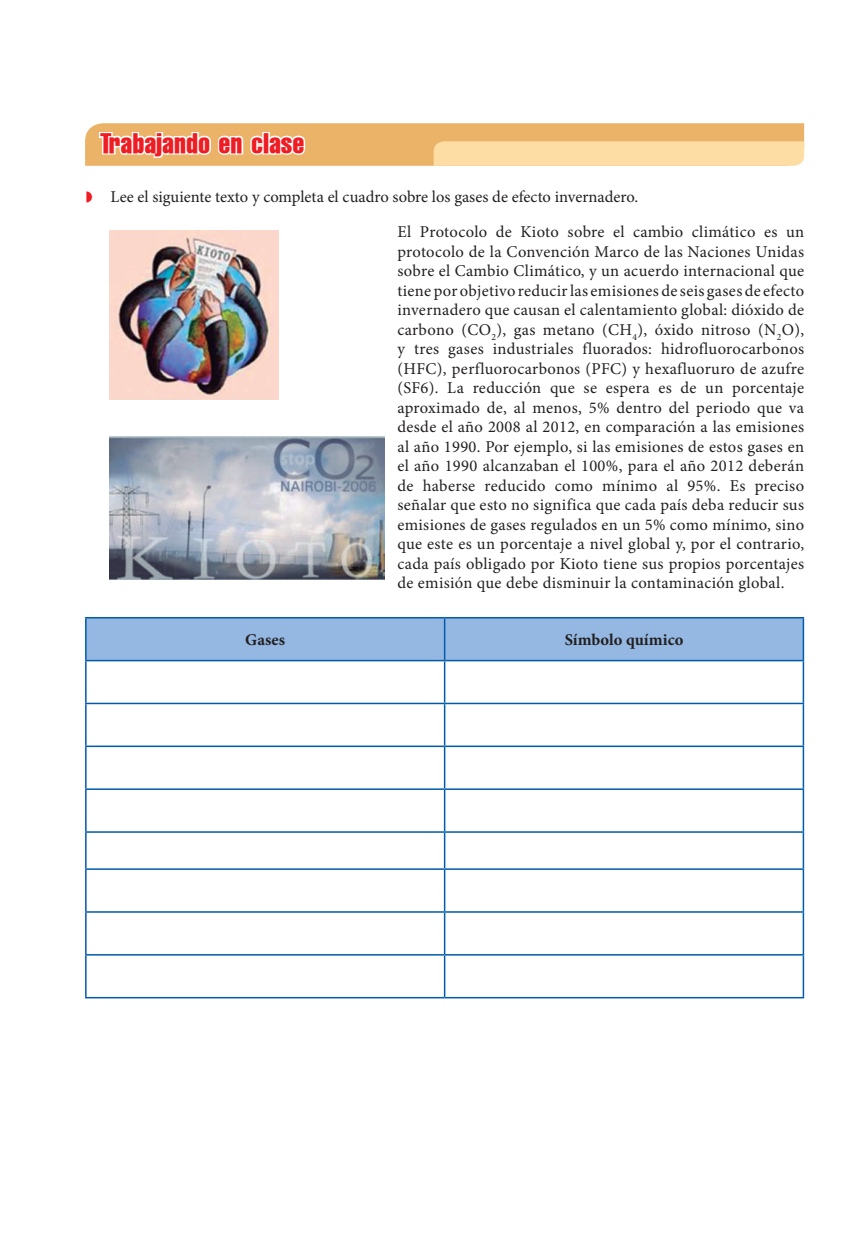
<style>
.page{position:relative;width:868px;height:1234px;background:#fff}
.page>*{position:absolute;margin:0;border:0;box-sizing:border-box;transform-origin:0 0}
.t1{font:27px "Triumvirate Compressed";color:#ee1d23}
.t2{font:16.5px/19.5px "Minion Pro";letter-spacing:.01em;color:#231f20}
.t3{font:700 16.5px "Minion Pro";color:#231f20}
</style>
<div class="page">
<svg style="left:85px;top:123px;width:719px;height:43px;background:#f2c789"></svg>
<img style="left:110px;top:231px;width:169px;height:168px">
<img style="left:110px;top:436px;width:274px;height:143px">
<div style="left:87px;top:618px;width:715px;height:41px;background:#94b8e1"></div>
<svg style="left:87px;top:661px;width:715px;height:335px"></svg>
<hr style="left:444px;top:618px;width:1px;height:41px;background:#015aaa">
<hr style="left:444px;top:661px;width:1px;height:41px;background:#015aaa">
<hr style="left:444px;top:704px;width:1px;height:41px;background:#015aaa">
<hr style="left:444px;top:747px;width:1px;height:41px;background:#015aaa">
<hr style="left:444px;top:789px;width:1px;height:42px;background:#015aaa">
<hr style="left:444px;top:832px;width:1px;height:36px;background:#015aaa">
<hr style="left:444px;top:869px;width:1px;height:42px;background:#015aaa">
<hr style="left:444px;top:912px;width:1px;height:41px;background:#015aaa">
<hr style="left:444px;top:955px;width:1px;height:41px;background:#015aaa">
<hr style="left:85px;top:617px;width:359px;height:1px;background:#015aaa">
<hr style="left:85px;top:618px;width:2px;height:41px;background:#015aaa">
<hr style="left:444px;top:617px;width:360px;height:1px;background:#015aaa">
<hr style="left:802px;top:618px;width:2px;height:41px;background:#015aaa">
<hr style="left:85px;top:659px;width:359px;height:2px;background:#015aaa">
<hr style="left:85px;top:661px;width:2px;height:41px;background:#015aaa">
<hr style="left:444px;top:659px;width:360px;height:2px;background:#015aaa">
<hr style="left:802px;top:661px;width:2px;height:41px;background:#015aaa">
<hr style="left:85px;top:702px;width:359px;height:2px;background:#015aaa">
<hr style="left:85px;top:704px;width:2px;height:41px;background:#015aaa">
<hr style="left:444px;top:702px;width:360px;height:2px;background:#015aaa">
<hr style="left:802px;top:704px;width:2px;height:41px;background:#015aaa">
<hr style="left:85px;top:745px;width:359px;height:2px;background:#015aaa">
<hr style="left:85px;top:747px;width:2px;height:41px;background:#015aaa">
<hr style="left:444px;top:745px;width:360px;height:2px;background:#015aaa">
<hr style="left:802px;top:747px;width:2px;height:41px;background:#015aaa">
<hr style="left:85px;top:788px;width:359px;height:1px;background:#015aaa">
<hr style="left:85px;top:789px;width:2px;height:42px;background:#015aaa">
<hr style="left:444px;top:788px;width:360px;height:1px;background:#015aaa">
<hr style="left:802px;top:789px;width:2px;height:42px;background:#015aaa">
<hr style="left:85px;top:831px;width:359px;height:1px;background:#015aaa">
<hr style="left:85px;top:832px;width:2px;height:36px;background:#015aaa">
<hr style="left:444px;top:831px;width:360px;height:1px;background:#015aaa">
<hr style="left:802px;top:832px;width:2px;height:36px;background:#015aaa">
<hr style="left:85px;top:868px;width:359px;height:1px;background:#015aaa">
<hr style="left:85px;top:869px;width:2px;height:42px;background:#015aaa">
<hr style="left:444px;top:868px;width:360px;height:1px;background:#015aaa">
<hr style="left:802px;top:869px;width:2px;height:42px;background:#015aaa">
<hr style="left:85px;top:911px;width:359px;height:1px;background:#015aaa">
<hr style="left:85px;top:912px;width:2px;height:41px;background:#015aaa">
<hr style="left:444px;top:911px;width:360px;height:1px;background:#015aaa">
<hr style="left:802px;top:912px;width:2px;height:41px;background:#015aaa">
<hr style="left:85px;top:953px;width:359px;height:2px;background:#015aaa">
<hr style="left:85px;top:955px;width:2px;height:41px;background:#015aaa">
<hr style="left:444px;top:953px;width:360px;height:2px;background:#015aaa">
<hr style="left:802px;top:955px;width:2px;height:41px;background:#015aaa">
<hr style="left:85px;top:996px;width:359px;height:2px;background:#015aaa">
<hr style="left:444px;top:996px;width:360px;height:2px;background:#015aaa">
<h1 class="t1" style="left:100px;top:125px;width:206px">Trabajando en clase</h1>
<p class="t2" style="left:397px;top:180px;width:408px;line-height:34.8px;text-indent:-287px">Lee el siguiente texto y completa el cuadro sobre los gases de efecto invernadero.<br>El Protocolo de Kioto sobre el cambio climático es un</p>
<p class="t2" style="left:397px;top:242px;width:408px;text-align:justify">protocolo de la Convención Marco de las Naciones Unidas sobre el Cambio Climático, y un acuerdo internacional que tiene por objetivo reducir las emisiones de seis gases de efecto invernadero que causan el calentamiento global: dióxido de carbono (CO<sub>2</sub>), gas metano (CH<sub>4</sub>), óxido nitroso (N<sub>2</sub>O), y tres gases industriales fluorados: hidrofluorocarbonos (HFC), perfluorocarbonos (PFC) y hexafluoruro de azufre (SF6). La reducción que se espera es de un porcentaje aproximado de, al menos, 5% dentro del periodo que va desde el año 2008 al 2012, en comparación a las emisiones al año 1990. Por ejemplo, si las emisiones de estos gases en el año 1990 alcanzaban el 100%, para el año 2012 deberán de haberse reducido como mínimo al 95%. Es preciso señalar que esto no significa que cada país deba reducir sus emisiones de gases regulados en un 5% como mínimo, sino que este es un porcentaje a nivel global y, por el contrario, cada país obligado por Kioto tiene sus propios porcentajes de emisión que debe disminuir la contaminación global.</p>
<p class="t3" style="left:245px;top:628px;width:41px">Gases</p>
<p class="t3" style="left:564px;top:628px;width:120px">Símbolo químico</p>
</div>
